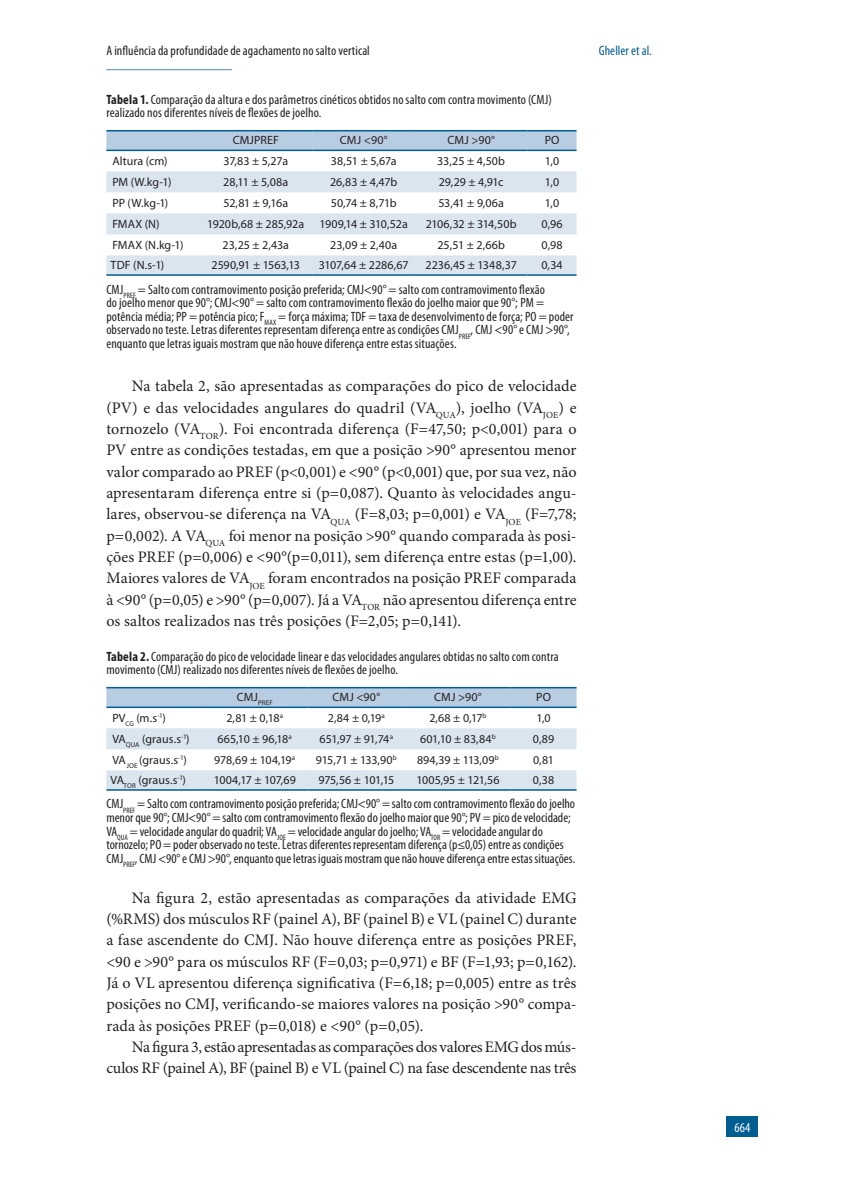
<style>
.page{position:relative;width:851px;height:1191px;background:#fff}
.page>*{position:absolute;margin:0;border:0;box-sizing:border-box;transform-origin:0 0}
.t1{font:16.05px/21.3px "Minion Pro";letter-spacing:-.01em;color:#231f20;text-align:justify}
.t2{font:condensed 13.5px/13.5px "Myriad Pro";letter-spacing:.005em;color:#231f20}
.t3{font:condensed 13.5px "Myriad Pro";letter-spacing:.005em;color:#005d91}
.t4{font:condensed 13.5px "Myriad Pro";color:#fff}
.t5{font:12px "Myriad Pro";color:#231f20}
.t6{font:12px "Myriad Pro";letter-spacing:-.025em;color:#231f20}
.t7{font:12px "Myriad Pro";letter-spacing:-.03em;color:#231f20}
.t8{font:12px "Myriad Pro";letter-spacing:-.02em;color:#231f20}
.t9{font:7.05px "Myriad Pro";color:#231f20}
.s1{font-weight:700}
</style>
<div class="page">
<hr style="left:106px;top:69px;width:126px;height:1px;background:#6697be">
<div style="left:726px;top:1116px;width:31px;height:20px;background:#005d91"></div>
<svg style="left:106px;top:131px;width:470px;height:19px;background:#b0c7de"></svg>
<svg style="left:106px;top:171px;width:470px;height:103px;fill:#dae5f0"></svg>
<hr style="left:106px;top:130px;width:93px;height:1px;background:#005d91">
<hr style="left:199px;top:130px;width:114px;height:1px;background:#005d91">
<hr style="left:313px;top:130px;width:102px;height:1px;background:#005d91">
<hr style="left:415px;top:130px;width:112px;height:1px;background:#005d91">
<hr style="left:527px;top:130px;width:49px;height:1px;background:#005d91">
<hr style="left:106px;top:150px;width:93px;height:1px;background:#005d91">
<hr style="left:199px;top:150px;width:114px;height:1px;background:#005d91">
<hr style="left:313px;top:150px;width:102px;height:1px;background:#005d91">
<hr style="left:415px;top:150px;width:112px;height:1px;background:#005d91">
<hr style="left:527px;top:150px;width:49px;height:1px;background:#005d91">
<hr style="left:106px;top:274px;width:93px;height:2px;background:#005d91">
<hr style="left:199px;top:274px;width:114px;height:2px;background:#005d91">
<hr style="left:313px;top:274px;width:102px;height:2px;background:#005d91">
<hr style="left:415px;top:274px;width:112px;height:2px;background:#005d91">
<hr style="left:527px;top:274px;width:49px;height:2px;background:#005d91">
<div style="left:106px;top:688px;width:470px;height:18px;background:#b9cde2"></div>
<svg style="left:106px;top:728px;width:470px;height:61px"></svg>
<hr style="left:106px;top:687px;width:96px;height:1px;background:#005d91">
<hr style="left:202px;top:687px;width:105px;height:1px;background:#005d91">
<hr style="left:307px;top:687px;width:98px;height:1px;background:#005d91">
<hr style="left:405px;top:687px;width:105px;height:1px;background:#005d91">
<hr style="left:510px;top:687px;width:66px;height:1px;background:#005d91">
<hr style="left:106px;top:706px;width:96px;height:2px;background:#005d91">
<hr style="left:202px;top:706px;width:105px;height:2px;background:#005d91">
<hr style="left:307px;top:706px;width:98px;height:2px;background:#005d91">
<hr style="left:405px;top:706px;width:105px;height:2px;background:#005d91">
<hr style="left:510px;top:706px;width:66px;height:2px;background:#005d91">
<hr style="left:106px;top:789px;width:96px;height:1px;background:#005d91">
<hr style="left:202px;top:789px;width:105px;height:1px;background:#005d91">
<hr style="left:307px;top:789px;width:98px;height:1px;background:#005d91">
<hr style="left:405px;top:789px;width:105px;height:1px;background:#005d91">
<hr style="left:510px;top:789px;width:66px;height:1px;background:#005d91">
<p class="t2" style="left:106px;top:43px;width:265px">A influência da profundidade de agachamento no salto vertical</p>
<p class="t3" style="left:598px;top:42px;width:55px">Gheller et al.</p>
<p class="t2" style="left:106px;top:92px;width:447px"><span class="s1">Tabela 1.</span> Comparação da altura e dos parâmetros cinéticos obtidos no salto com contra movimento (CMJ) realizado nos diferentes níveis de flexões de joelho.</p>
<p class="t5" style="left:233px;top:133px;width:48px">CMJPREF</p>
<p class="t5" style="left:340px;top:133px;width:49px">CMJ &lt;90°</p>
<p class="t5" style="left:447px;top:133px;width:49px">CMJ &gt;90°</p>
<p class="t5" style="left:544px;top:133px;width:16px">PO</p>
<p class="t5" style="left:112px;top:154px;width:57px">Altura (cm)</p>
<p class="t5" style="left:223px;top:154px;width:66px">37,83 ± 5,27a</p>
<p class="t5" style="left:331px;top:154px;width:67px">38,51 ± 5,67a</p>
<p class="t5" style="left:437px;top:154px;width:69px">33,25 ± 4,50b</p>
<p class="t5" style="left:544px;top:154px;width:16px">1,0</p>
<p class="t5" style="left:112px;top:175px;width:61px">PM (W.kg-1)</p>
<p class="t5" style="left:223px;top:175px;width:67px">28,11 ± 5,08a</p>
<p class="t5" style="left:330px;top:175px;width:69px">26,83 ± 4,47b</p>
<p class="t5" style="left:439px;top:175px;width:66px">29,29 ± 4,91c</p>
<p class="t5" style="left:544px;top:175px;width:16px">1,0</p>
<p class="t5" style="left:112px;top:196px;width:57px">PP (W.kg-1)</p>
<p class="t5" style="left:223px;top:196px;width:66px">52,81 ± 9,16a</p>
<p class="t5" style="left:331px;top:196px;width:67px">50,74 ± 8,71b</p>
<p class="t5" style="left:438px;top:196px;width:67px">53,41 ± 9,06a</p>
<p class="t5" style="left:544px;top:196px;width:16px">1,0</p>
<p class="t5" style="left:112px;top:217px;width:49px">FMAX (N)</p>
<p class="t5" style="left:207px;top:217px;width:98px">1920b,68 ± 285,92a</p>
<p class="t6" style="left:319px;top:217px;width:90px">1909,14 ± 310,52a</p>
<p class="t7" style="left:426px;top:217px;width:92px">2106,32 ± 314,50b</p>
<p class="t5" style="left:541px;top:217px;width:22px">0,96</p>
<p class="t5" style="left:112px;top:238px;width:73px">FMAX (N.kg-1)</p>
<p class="t5" style="left:222px;top:238px;width:68px">23,25 ± 2,43a</p>
<p class="t5" style="left:330px;top:238px;width:68px">23,09 ± 2,40a</p>
<p class="t5" style="left:437px;top:238px;width:69px">25,51 ± 2,66b</p>
<p class="t5" style="left:541px;top:238px;width:22px">0,98</p>
<p class="t5" style="left:111px;top:257px;width:55px">TDF (N.s-1)</p>
<p class="t5" style="left:211px;top:257px;width:90px">2590,91 ± 1563,13</p>
<p class="t5" style="left:319px;top:257px;width:91px">3107,64 ± 2286,67</p>
<p class="t5" style="left:425px;top:257px;width:93px">2236,45 ± 1348,37</p>
<p class="t5" style="left:541px;top:257px;width:23px">0,34</p>
<p class="t2" style="left:106px;top:282px;width:468px">CMJ<sub>PREF</sub> = Salto com contramovimento posição preferida; CMJ&lt;90° = salto com contramovimento flexão<br>do joelho menor que 90°; CMJ&lt;90° = salto com contramovimento flexão do joelho maior que 90°; PM = potência média; PP = potência pico; F<sub>MAX</sub> = força máxima; TDF = taxa de desenvolvimento de força; PO = poder observado no teste. Letras diferentes representam diferença entre as condições CMJ<sub>PREF</sub>, CMJ &lt;90° e CMJ &gt;90°, enquanto que letras iguais mostram que não houve diferença entre estas situações.</p>
<p class="t1" style="left:106px;top:376px;width:471px;text-indent:26px">Na tabela 2, são apresentadas as comparações do pico de velocidade (PV) e das velocidades angulares do quadril (VA<sub>QUA</sub>), joelho (VA<sub>JOE</sub>) e tornozelo (VA<sub>TOR</sub>). Foi encontrada diferença (F=47,50; p&lt;0,001) para o PV entre as condições testadas, em que a posição &gt;90° apresentou menor valor comparado ao PREF (p&lt;0,001) e &lt;90° (p&lt;0,001) que, por sua vez, não apresentaram diferença entre si (p=0,087). Quanto às velocidades angu&shy;lares, observou-se diferença na VA<sub>QUA</sub> (F=8,03; p=0,001) e VA<sub>JOE</sub> (F=7,78; p=0,002). A VA<sub>QUA</sub> foi menor na posição &gt;90° quando comparada às posi&shy;ções PREF (p=0,006) e &lt;90°(p=0,011), sem diferença entre estas (p=1,00).<br>Maiores valores de VA<sub>JOE</sub> foram encontrados na posição PREF comparada à &lt;90° (p=0,05) e &gt;90° (p=0,007). Já a VA<sub>TOR</sub> não apresentou diferença entre os saltos realizados nas três posições (F=2,05; p=0,141).</p>
<p class="t2" style="left:106px;top:649px;width:454px"><span class="s1">Tabela 2.</span> Comparação do pico de velocidade linear e das velocidades angulares obtidas no salto com contra movimento (CMJ) realizado nos diferentes níveis de flexões de joelho.</p>
<p class="t9" style="left:237px;top:698px;width:38px"><sup>CMJ</sup>PREF</p>
<p class="t5" style="left:332px;top:689px;width:49px">CMJ &lt;90°</p>
<p class="t5" style="left:434px;top:689px;width:49px">CMJ &gt;90°</p>
<p class="t5" style="left:536px;top:689px;width:16px">PO</p>
<p class="t5" style="left:112px;top:711px;width:55px">PV<sub>CG</sub> (m.s<sup>-1</sup>)</p>
<p class="t5" style="left:226px;top:711px;width:58px">2,81 ± 0,18<sup>a</sup></p>
<p class="t5" style="left:328px;top:711px;width:59px">2,84 ± 0,19<sup>a</sup></p>
<p class="t5" style="left:429px;top:711px;width:59px">2,68 ± 0,17<sup>b</sup></p>
<p class="t5" style="left:536px;top:711px;width:16px">1,0</p>
<p class="t5" style="left:112px;top:732px;width:79px">VA<sub>QUA</sub> (graus.s<sup>-1</sup>)</p>
<p class="t5" style="left:217px;top:732px;width:76px">665,10 ± 96,18<sup>a</sup></p>
<p class="t5" style="left:319px;top:732px;width:75px">651,97 ± 91,74<sup>a</sup></p>
<p class="t5" style="left:420px;top:732px;width:77px">601,10 ± 83,84<sup>b</sup></p>
<p class="t5" style="left:533px;top:732px;width:23px">0,89</p>
<p class="t5" style="left:112px;top:753px;width:76px">VA<sub>JOE</sub> (graus.s<sup>-1</sup>)</p>
<p class="t5" style="left:214px;top:753px;width:82px">978,69 ± 104,19<sup>a</sup></p>
<p class="t6" style="left:316px;top:753px;width:82px">915,71 ± 133,90<sup>b</sup></p>
<p class="t5" style="left:417px;top:753px;width:83px">894,39 ± 113,09<sup>b</sup></p>
<p class="t5" style="left:533px;top:753px;width:22px">0,81</p>
<p class="t5" style="left:111px;top:772px;width:77px">VA<sub>TOR</sub> (graus.s<sup>-1</sup>)</p>
<p class="t8" style="left:214px;top:772px;width:84px">1004,17 ± 107,69</p>
<p class="t7" style="left:318px;top:772px;width:77px">975,56 ± 101,15</p>
<p class="t5" style="left:416px;top:772px;width:85px">1005,95 ± 121,56</p>
<p class="t5" style="left:533px;top:772px;width:23px">0,38</p>
<p class="t2" style="left:106px;top:797px;width:470px">CMJ<sub>PREF</sub> = Salto com contramovimento posição preferida; CMJ&lt;90° = salto com contramovimento flexão do joelho menor que 90°; CMJ&lt;90° = salto com contramovimento flexão do joelho maior que 90°; PV = pico de velocidade; VA<sub>QUA</sub> = velocidade angular do quadril; VA<sub>JOE</sub> = velocidade angular do joelho; VA<sub>TOR</sub> = velocidade angular do tornozelo; PO = poder observado no teste. Letras diferentes representam diferença (p≤0,05) entre as condições CMJ<sub>PREF</sub>, CMJ &lt;90° e CMJ &gt;90°, enquanto que letras iguais mostram que não houve diferença entre estas situações.</p>
<p class="t1" style="left:106px;top:887px;width:471px;text-indent:26px">Na figura 2, estão apresentadas as comparações da atividade EMG (%RMS) dos músculos RF (painel A), BF (painel B) e VL (painel C) durante a fase ascendente do CMJ. Não houve diferença entre as posições PREF, &lt;90 e &gt;90° para os músculos RF (F=0,03; p=0,971) e BF (F=1,93; p=0,162).<br>Já o VL apresentou diferença significativa (F=6,18; p=0,005) entre as três posições no CMJ, verificando-se maiores valores na posição &gt;90° compa&shy;rada às posições PREF (p=0,018) e &lt;90° (p=0,05).</p>
<p class="t1" style="left:106px;top:1036px;width:471px;text-align:right">Na figura 3, estão apresentadas as comparações dos valores EMG dos mús&shy;culos RF (painel A), BF (painel B) e VL (painel C) na fase descendente nas três</p>
<p class="t4" style="left:734px;top:1119px;width:18px">664</p>
</div>
